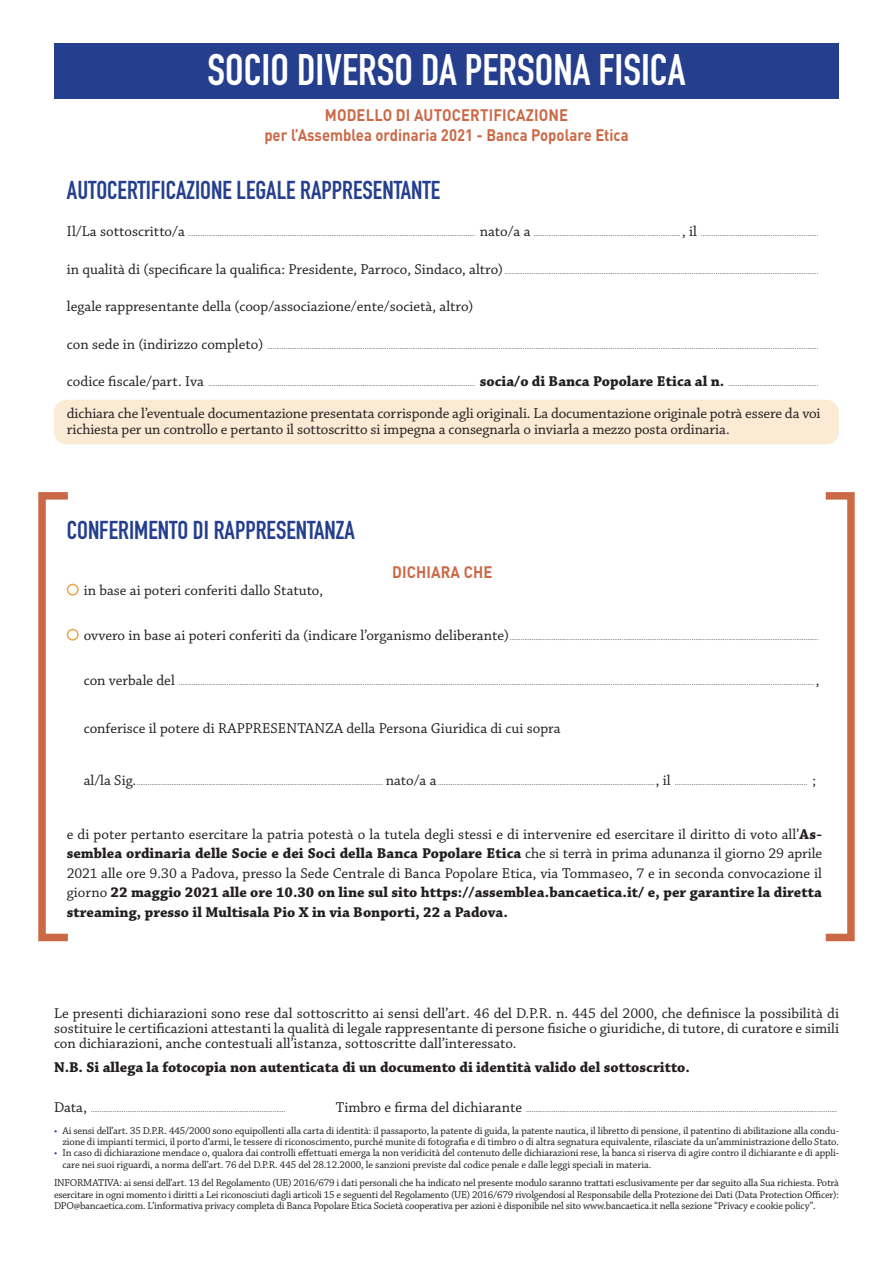
<style>
.page{position:relative;width:893px;height:1263px;background:#fff}
.page>*{position:absolute;margin:0;border:0;box-sizing:border-box;transform-origin:0 0}
.t1{font:43.5px "DIN Engschrift Std";color:#fff}
.t2{font:25.5px "DIN Engschrift Std";color:#253f8e}
.t3{font:700 16.5px/19.8px "DIN Pro";color:#cb6947;text-align:center;scale:.9 1}
.t4{font:15px/19.5px "Chaparral Pro";color:#231f20;text-align:justify}
.t5{font:700 15px "Chaparral Pro";color:#231f20}
.t6{font:10.5px/11.2px "Chaparral Pro";letter-spacing:-.01em;color:#231f20;text-align:right}
.t7{font:7.5px "Chaparral Pro";color:#231f20}
.s1{font-size:15px}
.s2{font-weight:700;font-size:15px}
.s3{font-weight:700}
.s4{color:#253f8e}
</style>
<div class="page">
<div style="left:54px;top:400px;width:785px;height:44px;background:#fbead4;border-radius:13px"></div>
<div style="left:54px;top:43px;width:785px;height:55px;background:#253f8e"></div>
<div style="left:67px;top:584px;width:12px;height:12px;border:2px solid #eea44b;border-radius:50%"></div>
<div style="left:67px;top:629px;width:12px;height:12px;border:2px solid #eea44b;border-radius:50%"></div>
<div style="left:822px;top:492px;width:33px;height:449px;border:8px solid #cb6947"></div>
<div style="left:38px;top:492px;width:34px;height:449px;border:8px solid #cb6947"></div>
<h1 class="t1" style="left:208px;top:44px;width:479px">SOCIO DIVERSO DA PERSONA FISICA</h1>
<h3 class="t3" style="left:264px;top:104px;width:406px">MODELLO DI AUTOCERTIFICAZIONE<br>per l’Assemblea ordinaria 2021 - Banca Popolare Etica</h3>
<h2 class="t2" style="left:67px;top:175px;width:375px">AUTOCERTIFICAZIONE LEGALE RAPPRESENTANTE</h2>
<p class="t7" style="left:67px;top:230px;width:753px"><span class="s1">Il/La sottoscritto/a</span> ............................................................................................................................................................ <span class="s1">nato/a a</span> ................................................................................ <span class="s1">, il</span> ................................................................</p>
<p class="t7" style="left:67px;top:267px;width:753px"><span class="s1">in qualità di (specificare la qualifica: Presidente, Parroco, Sindaco, altro)</span>...........................................................................................................................................................................</p>
<h3 class="t4" style="left:67px;top:297px;width:408px">legale rappresentante della (coop/associazione/ente/società, altro)</h3>
<p class="t7" style="left:67px;top:342px;width:753px"><span class="s1">con sede in (indirizzo completo)</span> ............................................................................................................................................................................................................................................................................................................</p>
<p class="t7" style="left:67px;top:380px;width:753px"><span class="s1">codice fiscale/part. Iva</span> ................................................................................................................................................. <span class="s2">socia/o di Banca Popolare Etica al n.</span> .................................................</p>
<p class="t4" style="left:67px;top:405px;width:755px;line-height:16.5px">dichiara che l’eventuale documentazione presentata corrisponde agli originali. La documentazione originale potrà essere da voi richiesta per un controllo e pertanto il sottoscritto si impegna a consegnarla o inviarla a mezzo posta ordinaria.</p>
<h2 class="t2" style="left:67px;top:515px;width:290px">CONFERIMENTO DI RAPPRESENTANZA</h2>
<h3 class="t3" style="left:392px;top:562px;width:113px">DICHIARA CHE</h3>
<h3 class="t4" style="left:84px;top:581px;width:241px">in base ai poteri conferiti dallo Statuto,</h3>
<p class="t7" style="left:84px;top:633px;width:736px"><span class="s1">ovvero in base ai poteri conferiti da (indicare l’organismo deliberante)</span>........................................................................................................................................................................</p>
<p class="t7" style="left:84px;top:678px;width:737px"><span class="s1">con verbale del</span> .......................................................................................................................................................................................................................................................................................................................................................... <span class="s1">,</span></p>
<h3 class="t4" style="left:84px;top:719px;width:478px">conferisce il potere di RAPPRESENTANZA della Persona Giuridica di cui sopra</h3>
<p class="t7" style="left:84px;top:779px;width:734px"><span class="s1">al/la Sig.</span>...................................................................................................................................... <span class="s1">nato/a a</span> ......................................................................................................................<span class="s1">, il</span> ........................................................................ <span class="s1">;</span></p>
<p class="t4" style="left:67px;top:825px;width:757px">e di poter pertanto esercitare la patria potestà o la tutela degli stessi e di intervenire ed esercitare il diritto di voto all’<span class="s3">As&shy;semblea ordinaria delle Socie e dei Soci della Banca Popolare Etica</span> che si terrà in prima adunanza il giorno 29 aprile 2021 alle ore 9.30 a Padova, presso la Sede Centrale di Banca Popolare Etica, via Tommaseo, 7 e in seconda convocazione il giorno <span class="s3">22 maggio 2021 alle ore 10.30 on line sul sito https://assemblea.bancaetica.it/ e, per garantire la diretta streaming, presso il Multisala Pio X in via Bonporti, 22 a Padova.</span></p>
<p class="t4" style="left:54px;top:1006px;width:786px;line-height:15px">Le presenti dichiarazioni sono rese dal sottoscritto ai sensi dell’art. 46 del D.P.R. n. 445 del 2000, che definisce la possibilità di sostituire le certificazioni attestanti la qualità di legale rappresentante di persone fisiche o giuridiche, di tutore, di curatore e simili con dichiarazioni, anche contestuali all’istanza, sottoscritte dall’interessato.</p>
<h3 class="t5" style="left:54px;top:1058px;width:637px">N.B. Si allega la fotocopia non autenticata di un documento di identità valido del sottoscritto.</h3>
<p class="t7" style="left:54px;top:1106px;width:233px"><span class="s1">Data,</span> ..........................................................................................................</p>
<p class="t7" style="left:336px;top:1106px;width:503px"><span class="s1">Timbro e firma del dichiarante</span> .........................................................................................................................................................................</p>
<p class="t6" style="left:54px;top:1125px;width:786px"><span class="s4">•</span> Ai sensi dell’art. 35 D.P.R. 445/2000 sono equipollenti alla carta di identità: il passaporto, la patente di guida, la patente nautica, il libretto di pensione, il patentino di abilitazione alla condu&shy;zione di impianti termici, il porto d’armi, le tessere di riconoscimento, purché munite di fotografia e di timbro o di altra segnatura equivalente, rilasciate da un’amministrazione dello Stato.</p>
<p class="t6" style="left:63px;top:1148px;width:778px;text-align:left;text-indent:-9px"><span class="s4">•</span> In caso di dichiarazione mendace o, qualora dai controlli effettuati emerga la non veridicità del contenuto delle dichiarazioni rese, la banca si riserva di agire contro il dichiarante e di appli&shy;care nei suoi riguardi, a norma dell’art. 76 del D.P.R. 445 del 28.12.2000, le sanzioni previste dal codice penale e dalle leggi speciali in materia.</p>
<p class="t6" style="left:54px;top:1178px;width:786px;text-align:justify">INFORMATIVA: ai sensi dell’art. 13 del Regolamento (UE) 2016/679 i dati personali che ha indicato nel presente modulo saranno trattati esclusivamente per dar seguito alla Sua richiesta. Potrà esercitare in ogni momento i diritti a Lei riconosciuti dagli articoli 15 e seguenti del Regolamento (UE) 2016/679 rivolgendosi al Responsabile della Protezione dei Dati (Data Protection Officer):<br>DPO@bancaetica.com. L’informativa privacy completa di Banca Popolare Etica Società cooperativa per azioni è disponibile nel sito www.bancaetica.it nella sezione “Privacy e cookie policy”.</p>
</div>
